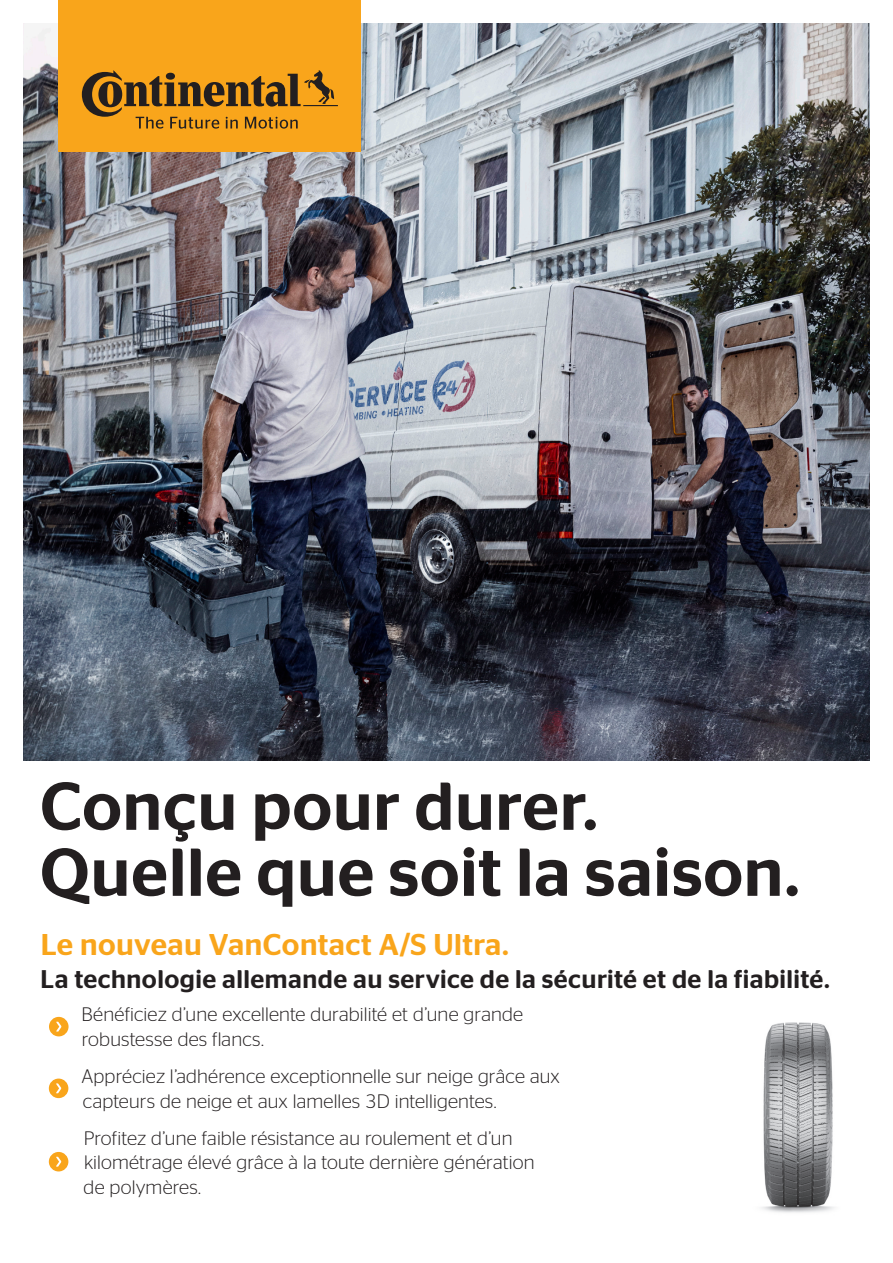
<style>
.page{position:relative;width:893px;height:1263px;background:#fff}
.page>*{position:absolute;margin:0;border:0;box-sizing:border-box;transform-origin:0 0}
.HL_35pt___38_8pt_ZAB{font:500 67.5px "Continental Stag Sans";letter-spacing:.01em;color:#231f20}
.Sub-HL_18pt__23pt_ZA{font:500 30px "Continental Stag Sans";letter-spacing:.015em;color:#f9a51b}
.Sub-HL_18pt__23pt_ZA-2{font:500 25.5px "Continental Stag Sans";letter-spacing:.02em;color:#231f20}
.t1{font:300 19.5px/24.8px "Continental Stag Sans";letter-spacing:.01em;color:#231f20}
</style>
<div class="page">
<img style="left:23px;top:23px;width:847px;height:737px">
<div style="left:49px;top:1152px;width:19px;height:19px;background:#f9a51b;border-radius:50%"></div>
<svg style="left:56px;top:1157px;width:5px;height:9px"></svg>
<div style="left:49px;top:1078px;width:19px;height:20px;background:#f9a51b;border-radius:50%"></div>
<svg style="left:56px;top:1083px;width:5px;height:10px"></svg>
<div style="left:49px;top:1017px;width:20px;height:19px;background:#f9a51b;border-radius:50%"></div>
<svg style="left:56px;top:1022px;width:5px;height:9px"></svg>
<div style="left:58px;top:0;width:303px;height:152px;background:#f9a51b"></div>
<svg style="left:82px;top:70px;width:256px;height:59px"></svg>
<img style="left:762px;top:1022px;width:72px;height:191px">
<p class="HL_35pt___38_8pt_ZAB" style="left:40px;top:767px;width:559px">Conçu pour durer.</p>
<p class="HL_35pt___38_8pt_ZAB" style="left:40px;top:833px;width:761px">Quelle que soit la saison.</p>
<p class="Sub-HL_18pt__23pt_ZA" style="left:41px;top:927px;width:470px">Le nouveau VanContact A/S Ultra.</p>
<p class="Sub-HL_18pt__23pt_ZA-2" style="left:41px;top:964px;width:791px">La technologie allemande au service de la sécurité et de la fiabilité.</p>
<p class="t1" style="left:82px;top:1002px;width:443px">Bénéficiez d’une excellente durabilité et d’une grande robustesse des flancs.</p>
<p class="t1" style="left:81px;top:1063px;width:480px">Appréciez l’adhérence exceptionnelle sur neige grâce aux capteurs de neige et aux lamelles 3D intelligentes.</p>
<p class="t1" style="left:84px;top:1125px;width:452px">Profitez d’une faible résistance au roulement et d’un kilométrage élevé grâce à la toute dernière génération de polymères.</p>
</div>
